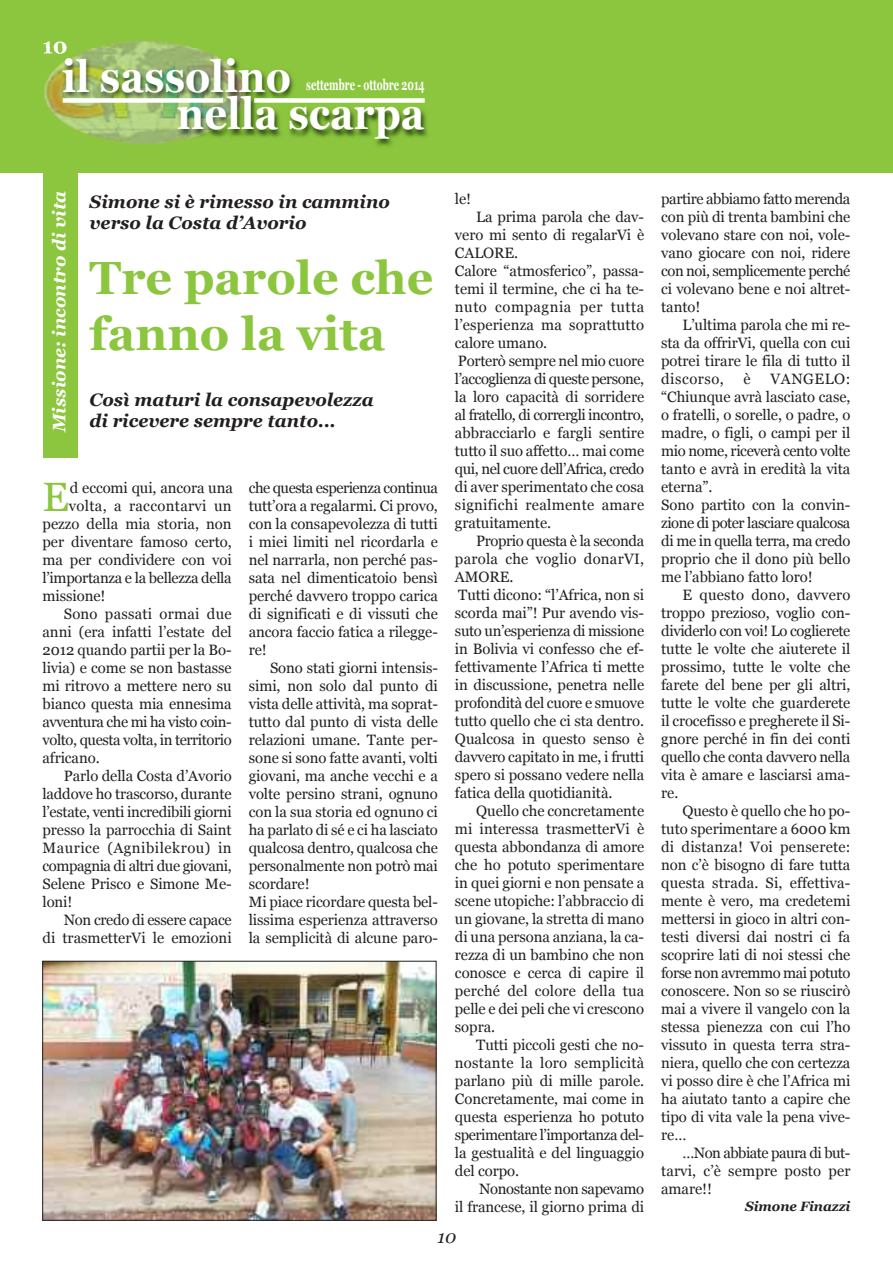
<style>
.page{position:relative;width:893px;height:1263px;background:#fff}
.page>*{position:absolute;margin:0;border:0;box-sizing:border-box;transform-origin:0 0}
.t1{font:700 46.5px/55.8px "Georgia";color:#8bc63e}
.t2{font:700 44.4px/37px "Georgia";color:#fff;scale:.9 1}
.t3{font:40.95px "Georgia";color:#8bc63e}
.t4{font:700 21px "Georgia";color:#fff}
.t5{font:italic 700 18px/21.6px "Georgia";color:#231f20}
.t6{font:italic 700 18px "Georgia";color:#fff}
.t7{font:italic 18px "Georgia";color:#231f20}
.t8{font:700 15.15px "Georgia";color:#fff;scale:.62 1}
.t9{font:15px/18px "Georgia";letter-spacing:-.005em;color:#231f20;text-align:justify}
.t10{font:15px "Georgia";letter-spacing:-.03em;color:#231f20}
.t11{font:15px "Georgia";letter-spacing:.035em;color:#231f20}
.t12{font:15px "Georgia";letter-spacing:.025em;color:#231f20}
.t13{font:15px "Georgia";letter-spacing:.015em;color:#231f20}
.t14{font:italic 700 13.5px "Georgia";letter-spacing:-.005em;color:#231f20}
</style>
<div class="page">
<div style="left:0;top:0;width:893px;height:173px;background:#8bc63e"></div>
<img style="left:94px;top:41px;width:101px;height:7px">
<img style="left:43px;top:48px;width:36px;height:83px">
<img style="left:44px;top:48px;width:22px;height:6px">
<img style="left:79px;top:48px;width:167px;height:96px">
<div style="left:63px;top:98px;width:160px;height:5px;background:#fff"></div>
<div style="left:254px;top:98px;width:171px;height:5px;background:#fff"></div>
<div style="left:44px;top:166px;width:34px;height:291px;background:#8bc63e"></div>
<img style="left:45px;top:963px;width:389px;height:255px">
<h3 class="t4" style="left:43px;top:34px;width:27px">10</h3>
<h2 class="t2" style="left:177px;top:58px;width:277px;text-indent:-115px">il sassolino<br>nella scarpa</h2>
<p class="t8" style="left:306px;top:76px;width:193px">settembre - ottobre 2014</p>
<p class="t6" style="left:49px;top:432px;width:243px;rotate:-90deg">Missione: incontro di vita</p>
<p class="t5" style="left:90px;top:191px;width:302px">Simone si è rimesso in cammino verso la Costa d’Avorio</p>
<h1 class="t1" style="left:90px;top:250px;width:345px">Tre parole che fanno la vita</h1>
<p class="t5" style="left:90px;top:389px;width:286px">Così maturi la consapevolezza</p>
<p class="t5" style="left:90px;top:410px;width:248px">di ricevere sempre tanto...</p>
<h3 class="t3" style="left:43px;top:474px;width:28px">E</h3>
<p class="t9" style="left:70px;top:479px;width:164px">d eccomi qui, ancora una</p>
<p class="t12" style="left:69px;top:497px;width:164px">volta, a raccontarvi un</p>
<p class="t9" style="left:43px;top:515px;width:191px">pezzo della mia storia, non</p>
<p class="t9" style="left:43px;top:533px;width:191px">per diventare famoso certo,</p>
<p class="t9" style="left:43px;top:551px;width:191px">ma per condividere con voi</p>
<p class="t9" style="left:43px;top:569px;width:191px">l’importanza e la bellezza della</p>
<p class="t9" style="left:43px;top:587px;width:64px">missione!</p>
<p class="t13" style="left:64px;top:605px;width:169px">Sono passati ormai due</p>
<p class="t9" style="left:43px;top:623px;width:191px">anni (era infatti l’estate del</p>
<p class="t9" style="left:43px;top:641px;width:191px">2012 quando partii per la Bo-</p>
<p class="t9" style="left:43px;top:659px;width:191px">livia) e come se non bastasse</p>
<p class="t9" style="left:43px;top:677px;width:191px">mi ritrovo a mettere nero su</p>
<p class="t9" style="left:43px;top:695px;width:191px">bianco questa mia ennesima</p>
<p class="t10" style="left:43px;top:713px;width:191px">avventura che mi ha visto coin-</p>
<p class="t10" style="left:43px;top:731px;width:191px">volto, questa volta, in territorio</p>
<p class="t9" style="left:43px;top:749px;width:59px">africano.</p>
<p class="t9" style="left:64px;top:767px;width:169px">Parlo della Costa d’Avorio</p>
<p class="t9" style="left:43px;top:785px;width:191px">laddove ho trascorso, durante</p>
<p class="t9" style="left:43px;top:803px;width:191px">l’estate, venti incredibili giorni</p>
<p class="t9" style="left:43px;top:821px;width:191px">presso la parrocchia di Saint</p>
<p class="t11" style="left:43px;top:839px;width:191px">Maurice (Agnibilekrou) in</p>
<p class="t10" style="left:43px;top:857px;width:191px">compagnia di altri due giovani,</p>
<p class="t9" style="left:43px;top:875px;width:191px">Selene Prisco e Simone Me-</p>
<p class="t9" style="left:43px;top:893px;width:31px">loni!</p>
<p class="t9" style="left:64px;top:911px;width:169px">Non credo di essere capace</p>
<p class="t9" style="left:43px;top:929px;width:191px">di trasmetterVi le emozioni</p>
<p class="t9" style="left:249px;top:479px;width:191px">che questa esperienza continua tutt’ora a regalarmi. Ci provo, con la consapevolezza di tutti i miei limiti nel ricordarla e nel narrarla, non perché pas&shy;sata nel dimenticatoio bensì perché davvero troppo carica di significati e di vissuti che ancora faccio fatica a rilegge&shy;re!</p>
<p class="t9" style="left:249px;top:659px;width:191px;text-align:left;text-indent:21px">Sono stati giorni intensis&shy;simi, non solo dal punto di vista delle attività, ma soprat&shy;tutto dal punto di vista delle relazioni umane. Tante per&shy;sone si sono fatte avanti, volti giovani, ma anche vecchi e a volte persino strani, ognuno con la sua storia ed ognuno ci ha parlato di sé e ci ha lasciato qualcosa dentro, qualcosa che personalmente non potrò mai scordare!<br>Mi piace ricordare questa bel&shy;lissima esperienza attraverso la semplicità di alcune paro-</p>
<p class="t9" style="left:455px;top:190px;width:18px">le!</p>
<p class="t9" style="left:455px;top:208px;width:191px;text-align:left;text-indent:21px">La prima parola che dav&shy;vero mi sento di regalarVi è<br>CALORE.<br>Calore “atmosferico”, passa&shy;temi il termine, che ci ha te&shy;nuto compagnia per tutta l’esperienza ma soprattutto calore umano.<br>Porterò sempre nel mio cuore l’accoglienza di queste persone, la loro capacità di sorridere al fratello, di corrergli incontro, abbracciarlo e fargli sentire tutto il suo affetto… mai come qui, nel cuore dell’Africa, credo di aver sperimentato che cosa significhi realmente amare gratuitamente.</p>
<p class="t9" style="left:455px;top:532px;width:191px;text-align:left;text-indent:21px">Proprio questa è la seconda parola che voglio donarVI,<br>AMORE.<br>Tutti dicono: “l’Africa, non si scorda mai”! Pur avendo vis&shy;suto un’esperienza di missione in Bolivia vi confesso che ef&shy;fettivamente l’Africa ti mette in discussione, penetra nelle profondità del cuore e smuove tutto quello che ci sta dentro.<br>Qualcosa in questo senso è davvero capitato in me, i frutti spero si possano vedere nella fatica della quotidianità.</p>
<p class="t9" style="left:455px;top:802px;width:191px;text-indent:21px">Quello che concretamente mi interessa trasmetterVi è questa abbondanza di amore che ho potuto sperimentare in quei giorni e non pensate a scene utopiche: l’abbraccio di un giovane, la stretta di mano di una persona anziana, la ca&shy;rezza di un bambino che non conosce e cerca di capire il perché del colore della tua pelle e dei peli che vi crescono sopra.</p>
<p class="t9" style="left:455px;top:1036px;width:191px;text-indent:21px">Tutti piccoli gesti che no&shy;nostante la loro semplicità parlano più di mille parole.<br>Concretamente, mai come in questa esperienza ho potuto sperimentare l’importanza del&shy;la gestualità e del linguaggio del corpo.</p>
<p class="t9" style="left:455px;top:1180px;width:191px;text-align:right">Nonostante non sapevamo<br>il francese, il giorno prima di</p>
<p class="t7" style="left:437px;top:1226px;width:20px">10</p>
<p class="t9" style="left:661px;top:190px;width:191px">partire abbiamo fatto merenda con più di trenta bambini che volevano stare con noi, vole&shy;vano giocare con noi, ridere con noi, semplicemente perché ci volevano bene e noi altret&shy;tanto!</p>
<p class="t9" style="left:661px;top:316px;width:191px;text-indent:21px">L’ultima parola che mi re&shy;sta da offrirVi, quella con cui potrei tirare le fila di tutto il discorso,</p>
<p class="t9" style="left:744px;top:370px;width:9px">è</p>
<p class="t9" style="left:661px;top:370px;width:191px;text-align:left;text-indent:109px">VANGELO: “Chiunque avrà lasciato case, o fratelli, o sorelle, o padre, o madre, o figli, o campi per il mio nome, riceverà cento volte tanto e avrà in eredità la vita eterna”.<br>Sono partito con la convin&shy;zione di poter lasciare qualcosa di me in quella terra, ma credo proprio che il dono più bello me l’abbiano fatto loro!</p>
<p class="t9" style="left:661px;top:586px;width:191px;text-indent:21px">E questo dono, davvero troppo prezioso, voglio con&shy;dividerlo con voi! Lo coglierete tutte le volte che aiuterete il prossimo, tutte le volte che farete del bene per gli altri, tutte le volte che guarderete il crocefisso e pregherete il Si&shy;gnore perché in fin dei conti quello che conta davvero nella vita è amare e lasciarsi ama&shy;re.</p>
<p class="t9" style="left:661px;top:802px;width:191px;text-indent:21px">Questo è quello che ho po&shy;tuto sperimentare a 6000 km di distanza! Voi penserete: non c’è bisogno di fare tutta questa strada. Si, effettiva&shy;mente è vero, ma credetemi mettersi in gioco in altri con&shy;testi diversi dai nostri ci fa scoprire lati di noi stessi che forse non avremmo mai potuto conoscere. Non so se riuscirò mai a vivere il vangelo con la stessa pienezza con cui l’ho vissuto in questa terra stra&shy;niera, quello che con certezza vi posso dire è che l’Africa mi ha aiutato tanto a capire che tipo di vita vale la pena vive&shy;re…</p>
<p class="t9" style="left:661px;top:1144px;width:191px;text-indent:21px">…Non abbiate paura di but&shy;tarvi, c’è sempre posto per amare!!</p>
<p class="t14" style="left:745px;top:1199px;width:107px">Simone Finazzi</p>
</div>
